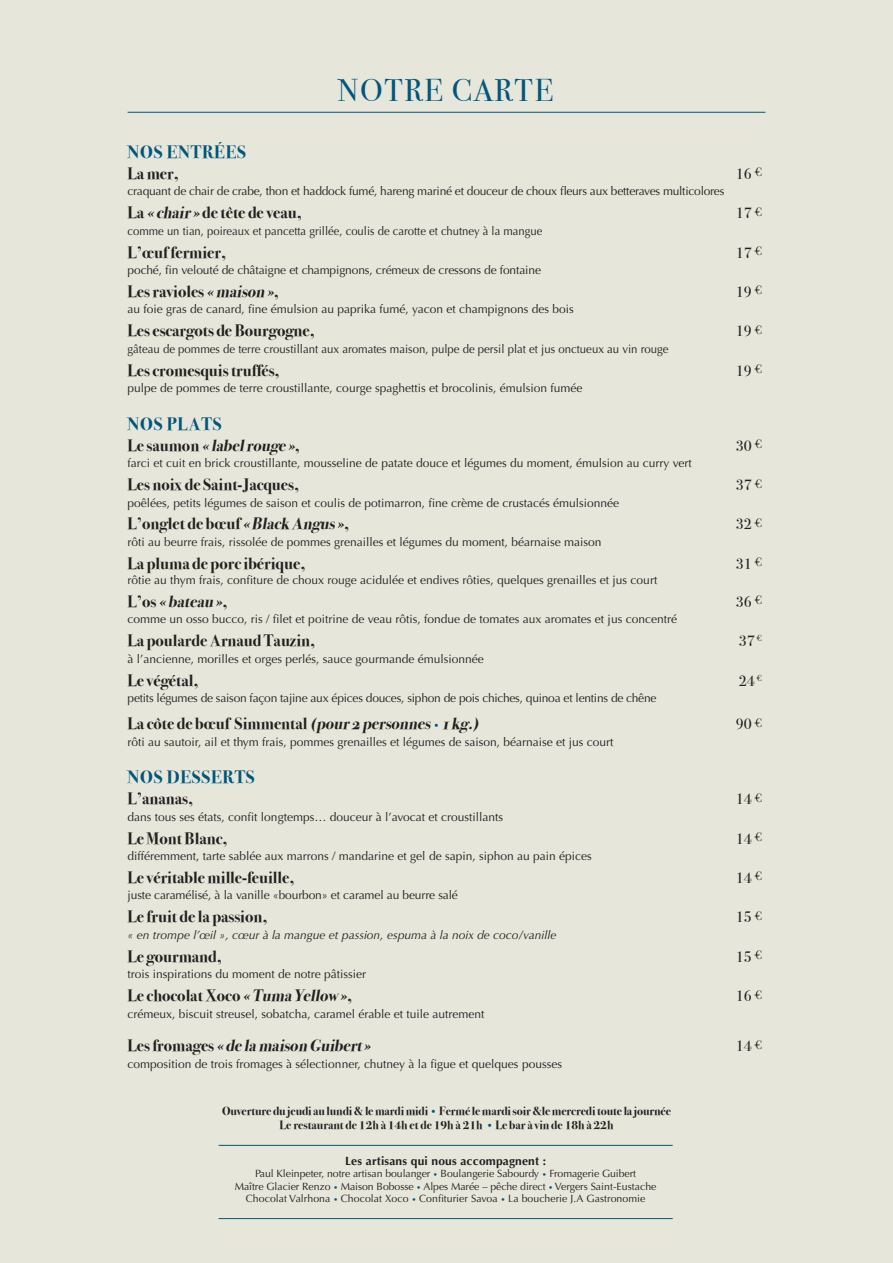
<style>
.page{position:relative;width:893px;height:1263px;background:#e7e6da}
.page>*{position:absolute;margin:0;border:0;box-sizing:border-box;transform-origin:0 0}
.t1{font:31.5px "Bodoni Svty Two OSITCTT";letter-spacing:.05em;color:#00577b}
.t2{font:700 18px "Bodoni Svty Two OSITCTT";letter-spacing:.04em;color:#00577b}
.t3{font:700 16.5px "Bodoni Svty Two OSITCTT";color:#231f20}
.t4{font:italic 700 16.5px "Bodoni Svty Two OSITCTT";color:#231f20}
.t5{font:15px "Bodoni Svty Two ITCTT Book";color:#231f20}
.t6{font:12px "Optima";color:#231f20}
.t7{font:12px "Optima";letter-spacing:-.02em;color:#231f20}
.t8{font:12px/14.4px "Bodoni Svty Two ITCTT Bold";letter-spacing:-.01em;color:#231f20;text-align:center}
.t9{font:12px "Optima";color:#231f20;scale:.95 1}
.t10{font:12px "Optima";color:#231f20;scale:.94 1}
.t11{font:italic 12px "Optima";color:#231f20}
.t12{font:700 12px "Optima";letter-spacing:.015em;color:#231f20}
.t13{font:10.5px/12.6px "Optima";letter-spacing:-.005em;color:#231f20;text-align:center}
.s1{font-style:italic}
.s2{font-style:normal}
.s3{font-size:10.5px;color:#005782}
.s4{font-size:7.5px;color:#005782}
</style>
<div class="page">
<hr style="left:128px;top:112px;width:637px;height:1px;background:#00577b">
<hr style="left:219px;top:1145px;width:454px;height:1px;background:#00577b">
<hr style="left:219px;top:1218px;width:454px;height:1px;background:#00577b">
<h1 class="t1" style="left:338px;top:71px;width:217px">NOTRE CARTE</h1>
<h2 class="t2" style="left:128px;top:141px;width:120px">NOS ENTRÉES</h2>
<h3 class="t3" style="left:128px;top:164px;width:53px">La mer,</h3>
<p class="t5" style="left:736px;top:161px;width:28px">16 <sup>€</sup></p>
<p class="t7" style="left:128px;top:184px;width:598px">craquant de chair de crabe, thon et haddock fumé, hareng mariné et douceur de choux fleurs aux betteraves multicolores</p>
<h3 class="t3" style="left:128px;top:203px;width:176px">La <span class="s1">« chair »</span> de tête de veau,</h3>
<p class="t5" style="left:736px;top:201px;width:28px">17 <sup>€</sup></p>
<p class="t10" style="left:128px;top:224px;width:443px">comme un tian, poireaux et pancetta grillée, coulis de carotte et chutney à la mangue</p>
<h3 class="t3" style="left:128px;top:242px;width:100px">L’œuf fermier,</h3>
<p class="t5" style="left:736px;top:240px;width:28px">17 <sup>€</sup></p>
<p class="t6" style="left:128px;top:263px;width:415px">poché, fin velouté de châtaigne et champignons, crémeux de cressons de fontaine</p>
<h3 class="t3" style="left:128px;top:282px;width:153px">Les ravioles <span class="s1">« maison »</span>,</h3>
<p class="t5" style="left:736px;top:279px;width:28px">19 <sup>€</sup></p>
<p class="t6" style="left:128px;top:302px;width:448px">au foie gras de canard, fine émulsion au paprika fumé, yacon et champignons des bois</p>
<h3 class="t3" style="left:128px;top:321px;width:189px">Les escargots de Bourgogne,</h3>
<p class="t5" style="left:736px;top:319px;width:28px">19 <sup>€</sup></p>
<p class="t9" style="left:128px;top:342px;width:571px">gâteau de pommes de terre croustillant aux aromates maison, pulpe de persil plat et jus onctueux au vin rouge</p>
<h3 class="t3" style="left:128px;top:360px;width:154px">Les cromesquis truffés,</h3>
<p class="t5" style="left:736px;top:358px;width:28px">19 <sup>€</sup></p>
<p class="t6" style="left:128px;top:381px;width:456px">pulpe de pommes de terre croustillante, courge spaghettis et brocolinis, émulsion fumée</p>
<h2 class="t2" style="left:128px;top:413px;width:96px">NOS PLATS</h2>
<h3 class="t4" style="left:128px;top:435px;width:174px"><span class="s2">L e s a u m o n</span> « labelrouge »<span class="s2">,</span></h3>
<p class="t5" style="left:736px;top:433px;width:28px">30 <sup>€</sup></p>
<p class="t6" style="left:128px;top:456px;width:566px">farci et cuit en brick croustillante, mousseline de patate douce et légumes du moment, émulsion au curry vert</p>
<h3 class="t3" style="left:128px;top:475px;width:173px">Les noix de Saint-Jacques,</h3>
<p class="t5" style="left:736px;top:473px;width:28px">37 <sup>€</sup></p>
<p class="t6" style="left:128px;top:495px;width:493px">poêlées, petits légumes de saison et coulis de potimarron, fine crème de crustacés émulsionnée</p>
<h3 class="t3" style="left:128px;top:514px;width:223px">L’onglet de bœuf <span class="s1">«Black Angus»</span>,</h3>
<p class="t5" style="left:736px;top:512px;width:28px">32 <sup>€</sup></p>
<p class="t6" style="left:128px;top:535px;width:475px">rôti au beurre frais, rissolée de pommes grenailles et légumes du moment, béarnaise maison</p>
<h3 class="t3" style="left:128px;top:554px;width:180px">La pluma de porc ibérique,</h3>
<p class="t5" style="left:736px;top:551px;width:28px">31 <sup>€</sup></p>
<p class="t6" style="left:128px;top:573px;width:531px">rôtie au thym frais, confiture de choux rouge acidulée et endives rôties, quelques grenailles et jus court</p>
<h3 class="t4" style="left:128px;top:591px;width:102px"><span class="s2">L ’ o s</span> « bateau »<span class="s2">,</span></h3>
<p class="t5" style="left:736px;top:589px;width:28px">36 <sup>€</sup></p>
<p class="t6" style="left:128px;top:612px;width:551px">comme un osso bucco, ris / filet et poitrine de veau rôtis, fondue de tomates aux aromates et jus concentré</p>
<h3 class="t3" style="left:128px;top:631px;width:189px">La poularde Arnaud Tauzin,</h3>
<p class="t5" style="left:739px;top:629px;width:25px">37<sup>€</sup></p>
<p class="t6" style="left:128px;top:652px;width:358px">à l’ancienne, morilles et orges perlés, sauce gourmande émulsionnée</p>
<h3 class="t3" style="left:128px;top:670px;width:73px">Le végétal,</h3>
<p class="t5" style="left:739px;top:668px;width:25px">24<sup>€</sup></p>
<p class="t7" style="left:128px;top:691px;width:530px">petits légumes de saison façon tajine aux épices douces, siphon de pois chiches, quinoa et lentins de chêne</p>
<h3 class="t3" style="left:128px;top:714px;width:356px">La côte de bœuf Simmental <span class="s1">(pour 2 personnes</span><span class="s3">•</span> <span class="s1">1kg.)</span></h3>
<p class="t5" style="left:736px;top:712px;width:28px">90 <sup>€</sup></p>
<p class="t6" style="left:128px;top:735px;width:488px">rôti au sautoir, ail et thym frais, pommes grenailles et légumes de saison, béarnaise et jus court</p>
<h2 class="t2" style="left:128px;top:767px;width:129px">NOS DESSERTS</h2>
<h3 class="t3" style="left:128px;top:789px;width:67px">L’ananas,</h3>
<p class="t5" style="left:736px;top:787px;width:28px">14 <sup>€</sup></p>
<p class="t6" style="left:128px;top:810px;width:377px">dans tous ses états, confit longtemps… douceur à l’avocat et croustillants</p>
<h3 class="t3" style="left:128px;top:828px;width:102px">Le Mont Blanc,</h3>
<p class="t5" style="left:736px;top:826px;width:28px">14 <sup>€</sup></p>
<p class="t6" style="left:128px;top:849px;width:466px">différemment, tarte sablée aux marrons / mandarine et gel de sapin, siphon au pain épices</p>
<h3 class="t3" style="left:128px;top:868px;width:169px">Le véritable mille-feuille,</h3>
<p class="t5" style="left:736px;top:865px;width:28px">14 <sup>€</sup></p>
<p class="t6" style="left:128px;top:888px;width:332px">juste caramélisé, à la vanille «bourbon» et caramel au beurre salé</p>
<h3 class="t3" style="left:128px;top:907px;width:142px">Le fruit de la passion,</h3>
<p class="t5" style="left:736px;top:905px;width:28px">15 <sup>€</sup></p>
<p class="t11" style="left:128px;top:928px;width:430px">« en trompe l’œil », cœur à la mangue et passion, espuma à la noix de coco/vanille</p>
<h3 class="t3" style="left:128px;top:946px;width:96px">Le gourmand,</h3>
<p class="t5" style="left:736px;top:944px;width:28px">15 <sup>€</sup></p>
<p class="t6" style="left:128px;top:967px;width:240px">trois inspirations du moment de notre pâtissier</p>
<h3 class="t3" style="left:128px;top:986px;width:226px">Le chocolat Xoco <span class="s1">« Tuma Yellow »</span>,</h3>
<p class="t5" style="left:736px;top:984px;width:28px">16 <sup>€</sup></p>
<p class="t6" style="left:128px;top:1006px;width:358px">crémeux, biscuit streusel, sobatcha, caramel érable et tuile autrement</p>
<h3 class="t4" style="left:128px;top:1036px;width:248px"><span class="s2">L e s fr o m age s</span> «de la maison Guibert »</h3>
<p class="t5" style="left:736px;top:1034px;width:28px">14 <sup>€</sup></p>
<p class="t6" style="left:128px;top:1056px;width:436px">composition de trois fromages à sélectionner, chutney à la figue et quelques pousses</p>
<p class="t8" style="left:222px;top:1103px;width:450px">Ouverture du jeudi au lundi &amp; le mardi midi <span class="s3">•</span> Fermé le mardi soir &amp;le mercredi toute la journée<br>Le restaurant de 12h à 14h et de 19h à 21h <span class="s3">•</span> Le bar à vin de 18h à 22h</p>
<p class="t12" style="left:345px;top:1153px;width:203px">Les artisans qui nous accompagnent :</p>
<p class="t13" style="left:235px;top:1167px;width:423px">Paul Kleinpeter, notre artisan boulanger <span class="s4">•</span> Boulangerie Sabourdy <span class="s4">•</span> Fromagerie Guibert<br>Maître Glacier Renzo <span class="s4">•</span> Maison Bobosse <span class="s4">•</span> Alpes Marée – pêche direct <span class="s4">•</span> Vergers Saint-Eustache<br>Chocolat Valrhona <span class="s4">•</span> Chocolat Xoco <span class="s4">•</span> Confiturier Savoa <span class="s4">•</span> La boucherie J.A Gastronomie</p>
</div>
